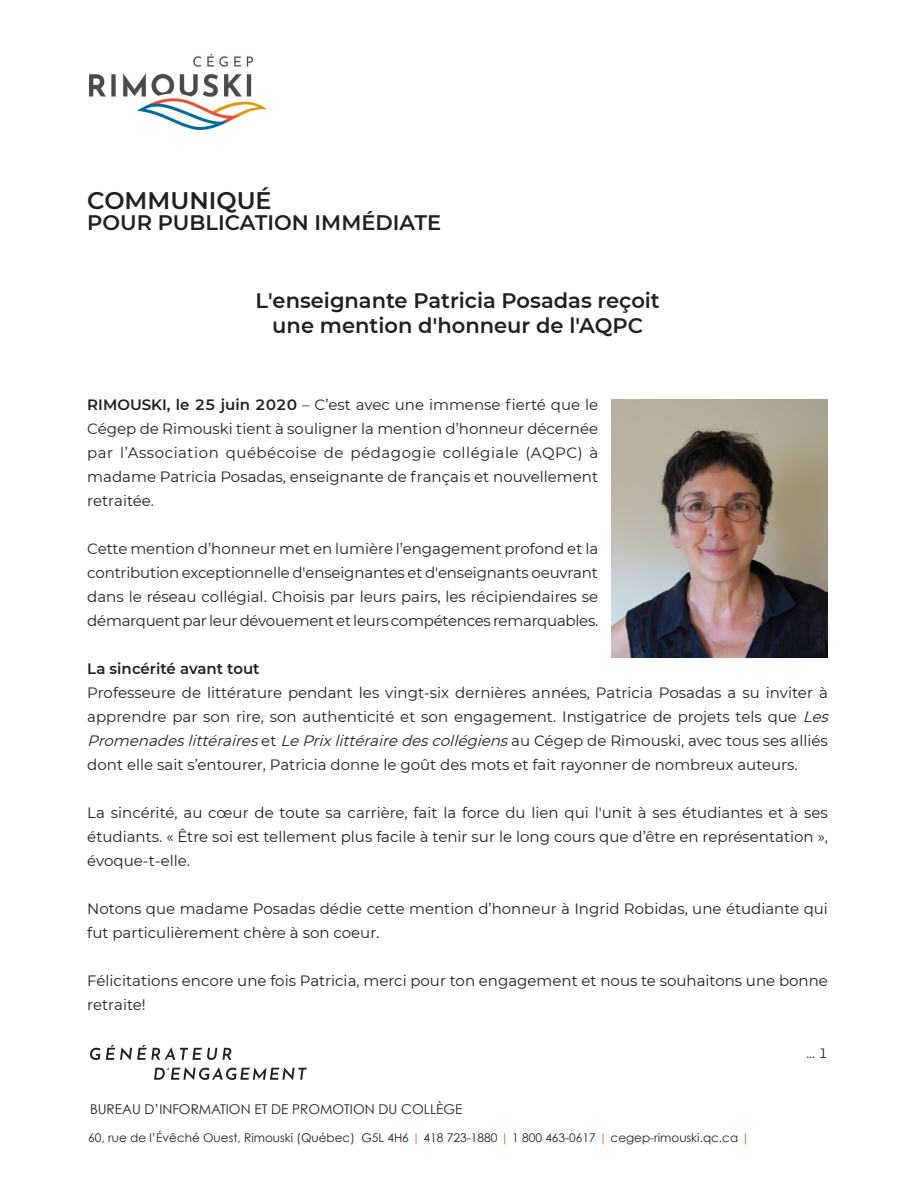
<style>
.page{position:relative;width:918px;height:1188px;background:#fff}
.page>*{position:absolute;margin:0;border:0;box-sizing:border-box;transform-origin:0 0}
.Texte_Comm{font:600 24px "Montserrat";color:#231f20}
.Titre_Comm{font:600 21px "Montserrat";color:#231f20}
.Texte_Comm-2{font:600 21px "Montserrat";color:#231f20}
.Texte_Comm-3{font:15px/24px "Montserrat";color:#231f20;text-align:justify}
.Texte_Comm-4{font:600 15px "Montserrat";color:#231f20}
.t1{font:13.5px "Century Gothic";color:#231f20}
.Texte_Comm-5{font:13.5px "Montserrat";color:#231f20}
.t2{font:12px "Century Gothic";color:#231f20}
.s1{font-weight:600}
.s2{font-style:italic}
.s3{color:#f0593e}
</style>
<div class="page">
<svg style="left:90px;top:1048px;width:10px;height:12px"></svg>
<svg style="left:106px;top:1045px;width:111px;height:15px"></svg>
<svg style="left:223px;top:1048px;width:8px;height:12px"></svg>
<svg style="left:154px;top:1067px;width:153px;height:13px"></svg>
<img style="left:612px;top:399px;width:216px;height:258px">
<img style="left:89px;top:54px;width:178px;height:75px">
<p class="Texte_Comm" style="left:87px;top:183px;width:186px">COMMUNIQUÉ</p>
<p class="Texte_Comm-2" style="left:87px;top:207px;width:355px">POUR PUBLICATION IMMÉDIATE</p>
<p class="Titre_Comm" style="left:255px;top:285px;width:406px">L'enseignante Patricia Posadas reçoit</p>
<p class="Titre_Comm" style="left:272px;top:311px;width:372px">une mention d'honneur de l'AQPC</p>
<p class="Texte_Comm-3" style="left:87px;top:392px;width:513px"><span class="s1">RIMOUSKI, le 25 juin 2020</span> – C’est avec une immense fierté que le Cégep de Rimouski tient à souligner la mention d’honneur décernée par l’Association québécoise de pédagogie collégiale (AQPC) à madame Patricia Posadas, enseignante de français et nouvellement retraitée.</p>
<p class="Texte_Comm-3" style="left:87px;top:536px;width:513px">Cette mention d’honneur met en lumière l’engagement profond et la contribution exceptionnelle d'enseignantes et d'enseignants oeuvrant dans le réseau collégial. Choisis par leurs pairs, les récipiendaires se démarquent par leur dévouement et leurs compétences remarquables.</p>
<p class="Texte_Comm-4" style="left:87px;top:658px;width:174px">La sincérité avant tout</p>
<p class="Texte_Comm-3" style="left:87px;top:680px;width:747px;text-align:left">Professeure de littérature pendant les vingt-six dernières années, Patricia Posadas a su inviter à apprendre par son rire, son authenticité et son engagement. Instigatrice de projets tels que <span class="s2">Les Promenadeslittéraires</span>e t <span class="s2">LePrixlittérairedescollégiens</span>a u C é g e p d e R i m o u s k i , a v e c t o u s s e s a l l i é s dont elle sait s’entourer, Patricia donne le goût des mots et fait rayonner de nombreux auteurs.</p>
<p class="Texte_Comm-3" style="left:87px;top:800px;width:742px">La sincérité, au cœur de toute sa carrière, fait la force du lien qui l'unit à ses étudiantes et à ses étudiants. « Être soi est tellement plus facile à tenir sur le long cours que d’être en représentation », évoque-t-elle.</p>
<p class="Texte_Comm-3" style="left:87px;top:896px;width:742px">Notons que madame Posadas dédie cette mention d’honneur à Ingrid Robidas, une étudiante qui fut particulièrement chère à son coeur.</p>
<p class="Texte_Comm-3" style="left:87px;top:968px;width:742px">Félicitations encore une fois Patricia, merci pour ton engagement et nous te souhaitons une bonne retraite!</p>
<p class="Texte_Comm-5" style="left:806px;top:1044px;width:23px">... 1</p>
<p class="t1" style="left:90px;top:1100px;width:374px">BUREAU D’INFORMATION ET DE PROMOTION DU COLLÈGE</p>
<p class="t2" style="left:88px;top:1130px;width:663px">60, rue de l’Évêché Ouest, Rimouski (Québec) G5L 4H6 <span class="s3">|</span> 418 723-1880 <span class="s3">|</span> 1 800 463-0617 <span class="s3">|</span> cegep-rimouski.qc.ca <span class="s3">|</span></p>
</div>
